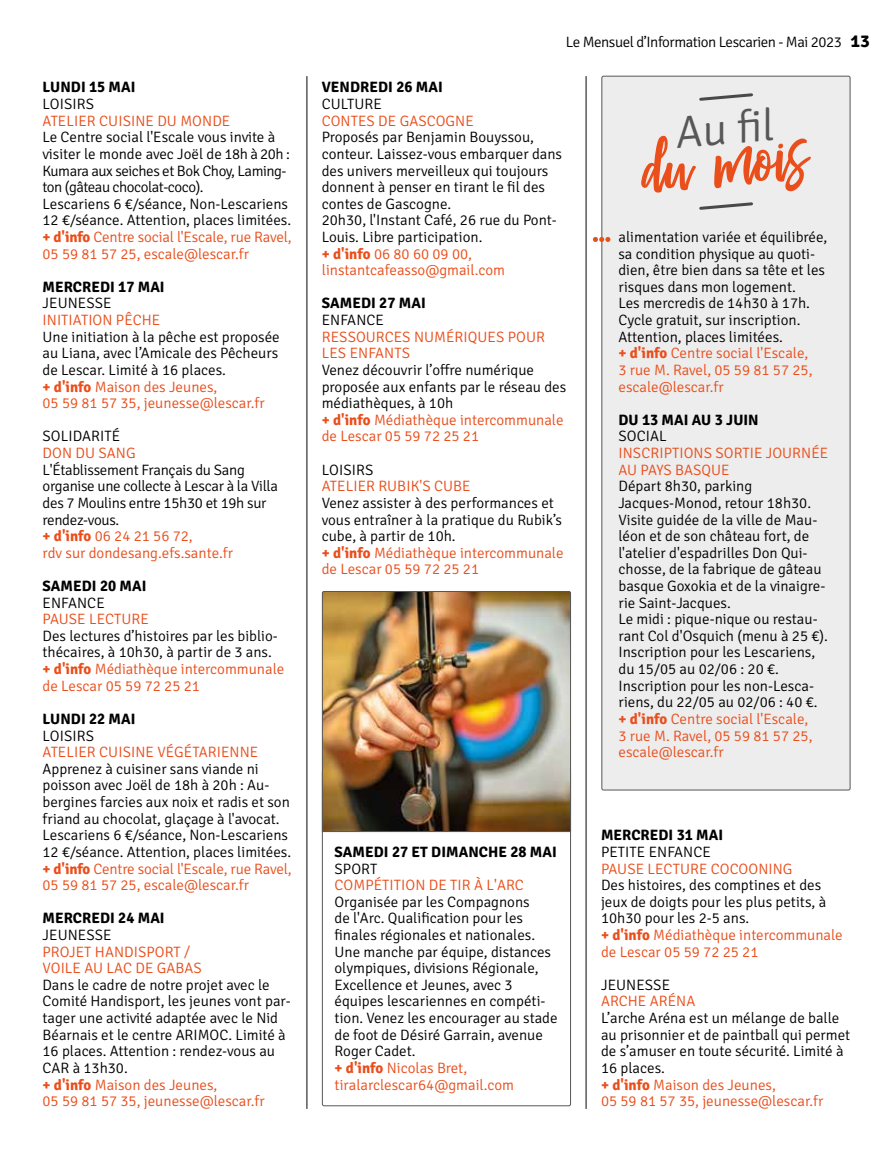
<style>
.page{position:relative;width:893px;height:1149px;background:#fff}
.page>*{position:absolute;margin:0;border:0;box-sizing:border-box;transform-origin:0 0}
.t1{font:60px "Passengers Script";color:#e94e1b}
.t2{font:300 45px "Signika";color:#575756}
.t3{font:300 15px/16.6px "Signika";color:#000}
.t4{font:300 15px/16.6px "Signika";letter-spacing:.005em;color:#e94e1b}
.t5{font:300 15px/16.6px "Signika";letter-spacing:-.02em;color:#000}
.t6{font:700 15px "Signika";letter-spacing:.005em;color:#000}
.t7{font:300 15px "Signika";letter-spacing:-.03em;color:#000}
.s1{font-weight:700;color:#e94e1b}
.s2{color:#e94e1b}
.s3{font-weight:700;font-size:18px}
</style>
<div class="page">
<img style="left:322px;top:591px;width:249px;height:241px">
<div style="left:602px;top:76px;width:248px;height:713px;background:#ededed;border-radius:2px"></div>
<div style="left:601px;top:76px;width:249px;height:714px;border:1px solid #575756;border-radius:2px"></div>
<svg style="left:699px;top:202px;width:54px;height:8px"></svg>
<svg style="left:699px;top:93px;width:54px;height:8px"></svg>
<hr style="left:307px;top:76px;width:1px;height:1032px;background:#575756">
<hr style="left:586px;top:76px;width:1px;height:1032px;background:#575756">
<svg style="left:593px;top:237px;width:17px;height:5px"></svg>
<p class="t6" style="left:43px;top:77px;width:94px">LUNDI 15 MAI</p>
<p class="t3" style="left:43px;top:95px;width:53px">LOISIRS</p>
<p class="t4" style="left:43px;top:111px;width:189px">ATELIER CUISINE DU MONDE</p>
<p class="t3" style="left:43px;top:128px;width:251px">Le Centre social l'Escale vous invite à visiter le monde avec Joël de 18h à 20h :<br>Kumara aux seiches et Bok Choy, Laming&shy;ton (gâteau chocolat-coco).<br>Lescariens 6 €/séance, Non-Lescariens 12 €/séance. Attention, places limitées. <span class="s1">+ d'info</span> <span class="s2">Centre social l'Escale, rue Ravel, 05 59 81 57 25, escale@lescar.fr</span></p>
<p class="t6" style="left:43px;top:276px;width:124px">MERCREDI 17 MAI</p>
<p class="t3" style="left:43px;top:294px;width:71px">JEUNESSE</p>
<p class="t4" style="left:43px;top:310px;width:119px">INITIATION PÊCHE</p>
<p class="t3" style="left:43px;top:327px;width:239px">Une initiation à la pêche est proposée au Liana, avec l’Amicale des Pêcheurs de Lescar. Limité à 16 places.<br><span class="s1">+ d'info</span> <span class="s2">Maison des Jeunes,<br>05 59 81 57 35, jeunesse@lescar.fr</span></p>
<p class="t3" style="left:43px;top:427px;width:79px">SOLIDARITÉ</p>
<p class="t4" style="left:43px;top:443px;width:95px">DON DU SANG</p>
<p class="t5" style="left:43px;top:460px;width:237px">L'Établissement Français du Sang organise une collecte à Lescar à la Villa des 7 Moulins entre 15h30 et 19h sur rendez-vous.<br><span class="s1">+ d'info</span> <span class="s2">06 24 21 56 72,<br>rdv sur dondesang.efs.sante.fr</span></p>
<p class="t6" style="left:43px;top:575px;width:105px">SAMEDI 20 MAI</p>
<p class="t3" style="left:43px;top:593px;width:64px">ENFANCE</p>
<p class="t4" style="left:43px;top:609px;width:108px">PAUSE LECTURE</p>
<p class="t3" style="left:43px;top:626px;width:243px">Des lectures d’histoires par les biblio&shy;thécaires, à 10h30, à partir de 3 ans.<br><span class="s1">+ d'info</span> <span class="s2">Médiathèque intercommunale de Lescar 05 59 72 25 21</span></p>
<p class="t6" style="left:43px;top:708px;width:94px">LUNDI 22 MAI</p>
<p class="t3" style="left:43px;top:726px;width:53px">LOISIRS</p>
<p class="t4" style="left:43px;top:742px;width:217px">ATELIER CUISINE VÉGÉTARIENNE</p>
<p class="t3" style="left:43px;top:759px;width:251px">Apprenez à cuisiner sans viande ni poisson avec Joël de 18h à 20h : Au&shy;bergines farcies aux noix et radis et son friand au chocolat, glaçage à l'avocat.<br>Lescariens 6 €/séance, Non-Lescariens 12 €/séance. Attention, places limitées. <span class="s1">+ d'info</span> <span class="s2">Centre social l'Escale, rue Ravel, 05 59 81 57 25, escale@lescar.fr</span></p>
<p class="t6" style="left:43px;top:907px;width:124px">MERCREDI 24 MAI</p>
<p class="t3" style="left:43px;top:925px;width:71px">JEUNESSE</p>
<p class="t4" style="left:43px;top:941px;width:161px">PROJET HANDISPORT /<br>VOILE AU LAC DE GABAS</p>
<p class="t3" style="left:43px;top:975px;width:250px">Dans le cadre de notre projet avec le<br>Comité Handisport, les jeunes vont par&shy;tager une activité adaptée avec le Nid<br>Béarnais et le centre ARIMOC. Limité à<br>16 places. Attention : rendez-vous au<br>CAR à 13h30.<br><span class="s1">+ d'info</span> <span class="s2">Maison des Jeunes,<br>05 59 81 57 35, jeunesse@lescar.fr</span></p>
<p class="t7" style="left:566px;top:31px;width:305px">Le Mensuel d’Information Lescarien - Mai 2023 <span class="s3">13</span></p>
<p class="t6" style="left:322px;top:77px;width:123px">VENDREDI 26 MAI</p>
<p class="t3" style="left:322px;top:95px;width:62px">CULTURE</p>
<p class="t4" style="left:322px;top:111px;width:154px">CONTES DE GASCOGNE</p>
<p class="t3" style="left:322px;top:128px;width:242px">Proposés par Benjamin Bouyssou, conteur. Laissez-vous embarquer dans des univers merveilleux qui toujours donnent à penser en tirant le fil des contes de Gascogne.<br>20h30, l'Instant Café, 26 rue du Pont-<br>Louis. Libre participation.<br><span class="s1">+ d'info</span> <span class="s2">06 80 60 09 00, linstantcafeasso@gmail.com</span></p>
<p class="t6" style="left:322px;top:292px;width:105px">SAMEDI 27 MAI</p>
<p class="t3" style="left:322px;top:310px;width:64px">ENFANCE</p>
<p class="t4" style="left:322px;top:327px;width:225px">RESSOURCES NUMÉRIQUES POUR<br>LES ENFANTS</p>
<p class="t3" style="left:322px;top:360px;width:246px">Venez découvrir l’offre numérique proposée aux enfants par le réseau des médiathèques, à 10h<br><span class="s1">+ d'info</span> <span class="s2">Médiathèque intercommunale de Lescar 05 59 72 25 21</span></p>
<p class="t3" style="left:322px;top:460px;width:53px">LOISIRS</p>
<p class="t4" style="left:322px;top:477px;width:150px">ATELIER RUBIK'S CUBE</p>
<p class="t3" style="left:322px;top:493px;width:243px">Venez assister à des performances et vous entraîner à la pratique du Rubik’s cube, à partir de 10h.<br><span class="s1">+ d'info</span> <span class="s2">Médiathèque intercommunale de Lescar 05 59 72 25 21</span></p>
<p class="t6" style="left:335px;top:840px;width:224px">SAMEDI 27 ET DIMANCHE 28 MAI</p>
<p class="t3" style="left:335px;top:858px;width:44px">SPORT</p>
<p class="t4" style="left:335px;top:875px;width:191px">COMPÉTITION DE TIR À L'ARC</p>
<p class="t3" style="left:335px;top:892px;width:225px">Organisée par les Compagnons<br>de l'Arc. Qualification pour les finales régionales et nationales.<br>Une manche par équipe, distances olympiques, divisions Régionale,<br>Excellence et Jeunes, avec 3 équipes lescariennes en compéti&shy;tion. Venez les encourager au stade de foot de Désiré Garrain, avenue<br>Roger Cadet.<br><span class="s1">+ d'info</span> <span class="s2">Nicolas Bret, tiralarclescar64@gmail.com</span></p>
<h2 class="t2" style="left:672px;top:101px;width:101px;rotate:-5deg">Au fi l</h2>
<h1 class="t1" style="left:639px;top:132px;width:167px;rotate:-5deg">du mois</h1>
<p class="t3" style="left:618px;top:227px;width:210px">alimentation variée et équilibrée, sa condition physique au quoti&shy;dien, être bien dans sa tête et les risques dans mon logement.<br>Les mercredis de 14h30 à 17h.<br>Cycle gratuit, sur inscription.<br>Attention, places limitées.<br><span class="s1">+ d'info</span> <span class="s2">Centre social l'Escale,<br>3 rue M. Ravel, 05 59 81 57 25, escale@lescar.fr</span></p>
<p class="t6" style="left:618px;top:409px;width:142px">DU 13 MAI AU 3 JUIN</p>
<p class="t3" style="left:618px;top:427px;width:50px">SOCIAL</p>
<p class="t4" style="left:618px;top:443px;width:211px">INSCRIPTIONS SORTIE JOURNÉE<br>AU PAYS BASQUE</p>
<p class="t3" style="left:618px;top:477px;width:211px">Départ 8h30, parking<br>Jacques-Monod, retour 18h30.<br>Visite guidée de la ville de Mau&shy;léon et de son château fort, de l'atelier d'espadrilles Don Qui&shy;chosse, de la fabrique de gâteau basque Goxokia et de la vinaigre&shy;rie Saint-Jacques.<br>Le midi : pique-nique ou restau&shy;rant Col d'Osquich (menu à 25 €).<br>Inscription pour les Lescariens, du 15/05 au 02/06 : 20 €.<br>Inscription pour les non-Lesca&shy;riens, du 22/05 au 02/06 : 40 €. <span class="s1">+ d'info</span> <span class="s2">Centre social l'Escale,<br>3 rue M. Ravel, 05 59 81 57 25, escale@lescar.fr</span></p>
<p class="t6" style="left:601px;top:824px;width:124px">MERCREDI 31 MAI</p>
<p class="t3" style="left:601px;top:842px;width:111px">PETITE ENFANCE</p>
<p class="t4" style="left:601px;top:858px;width:193px">PAUSE LECTURE COCOONING</p>
<p class="t3" style="left:601px;top:875px;width:243px">Des histoires, des comptines et des jeux de doigts pour les plus petits, à<br>10h30 pour les 2-5 ans.<br><span class="s1">+ d'info</span> <span class="s2">Médiathèque intercommunale de Lescar 05 59 72 25 21</span></p>
<p class="t3" style="left:601px;top:975px;width:71px">JEUNESSE</p>
<p class="t4" style="left:601px;top:991px;width:96px">ARCHE ARÉNA</p>
<p class="t3" style="left:601px;top:1008px;width:251px">L’arche Aréna est un mélange de balle au prisonnier et de paintball qui permet de s’amuser en toute sécurité. Limité à<br>16 places.<br><span class="s1">+ d'info</span> <span class="s2">Maison des Jeunes,<br>05 59 81 57 35, jeunesse@lescar.fr</span></p>
</div>
